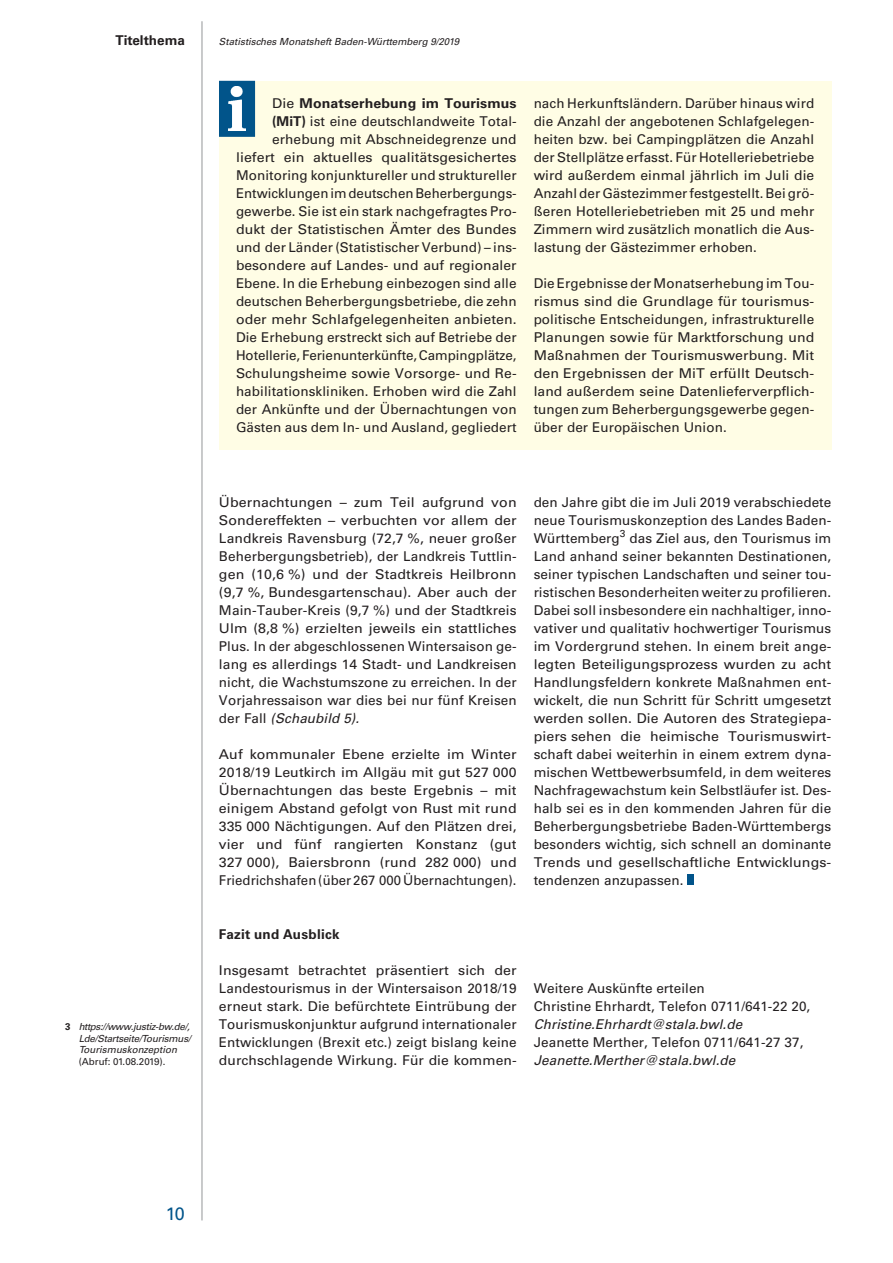
<style>
.page{position:relative;width:893px;height:1263px;background:#fff}
.page>*{position:absolute;margin:0;border:0;box-sizing:border-box;transform-origin:0 0}
.t1{font:18px "Univers";color:#01548a}
.t2{font:13.5px/18px "Univers";letter-spacing:.005em;color:#231f20;text-align:justify;scale:1.05 1}
.t3{font:13.5px/18px "Univers";letter-spacing:.005em;color:#231f20;text-align:justify}
.t4{font:italic 13.5px "Univers";letter-spacing:.005em;color:#231f20}
.t5{font:700 13.5px "Univers";letter-spacing:.01em;color:#231f20}
.t6{font:italic 9.75px/11.7px "Univers";color:#231f20;text-align:justify}
.t7{font:9.75px "Univers";color:#231f20}
.s1{font-weight:700}
.s2{font-weight:700;font-style:normal}
.s3{font-style:italic}
</style>
<div class="page">
<hr style="left:202px;top:21px;width:1px;height:1199px;background:#939598">
<div style="left:687px;top:875px;width:7px;height:10px;background:#01548a"></div>
<div style="left:219px;top:81px;width:612px;height:368px;background:#fffde5"></div>
<div style="left:219px;top:81px;width:36px;height:56px;background:#01548a"></div>
<img style="left:229px;top:86px;width:17px;height:44px">
<p class="t5" style="left:115px;top:32px;width:71px">Titelthema</p>
<p class="t6" style="left:219px;top:35px;width:242px">Statistisches Monatsheft Baden-Württemberg 9/2019</p>
<p class="t2" style="left:236px;top:94px;width:269px;text-align:right">Die <span class="s1">Monatserhebung im Tourismus (MiT)</span> ist eine deutschlandweite Total&shy;erhebung mit Abschneidegrenze und liefert ein aktuelles qualitätsgesichertes Monitoring konjunktureller und struktureller Entwicklungen im deutschen Beherbergungs&shy;gewerbe. Sie ist ein stark nachgefragtes Pro&shy;dukt der Statistischen Ämter des Bundes und der Länder (Statistischer Verbund) – ins&shy;besondere auf Landes- und auf regionaler Ebene. In die Erhebung einbezogen sind alle deutschen Beherbergungsbetriebe, die zehn oder mehr Schlafgelegenheiten anbieten.<br>Die Erhebung erstreckt sich auf Betriebe der Hotellerie, Ferienunterkünfte, Campingplätze, Schulungsheime sowie Vorsorge- und Re&shy;habilitationskliniken. Erhoben wird die Zahl der Ankünfte und der Übernachtungen von Gästen aus dem In- und Ausland, gegliedert</p>
<p class="t3" style="left:534px;top:94px;width:282px">nach Herkunftsländern. Darüber hinaus wird die Anzahl der angebotenen Schlafgelegen&shy;heiten bzw. bei Campingplätzen die Anzahl der Stellplätze erfasst. Für Hotelleriebetriebe wird außerdem einmal jährlich im Juli die Anzahl der Gästezimmer festgestellt. Bei grö&shy;ßeren Hotelleriebetrieben mit 25 und mehr Zimmern wird zusätzlich monatlich die Aus&shy;lastung der Gästezimmer erhoben.</p>
<p class="t3" style="left:534px;top:274px;width:282px">Die Ergebnisse der Monatserhebung im Tou&shy;rismus sind die Grundlage für tourismus&shy;politische Entscheidungen, infrastrukturelle Planungen sowie für Marktforschung und Maßnahmen der Tourismuswerbung. Mit den Ergebnissen der MiT erfüllt Deutsch&shy;land außerdem seine Datenlieferverpflich&shy;tungen zum Beherbergungsgewerbe gegen&shy;über der Europäischen Union.</p>
<p class="t6" style="left:79px;top:1020px;width:114px;text-indent:-14px"><span class="s2">3</span> https://www.justiz-bw.de/, Lde/Startseite/Tourismus/ Tourismuskonzeption</p>
<p class="t7" style="left:79px;top:1056px;width:88px">(Abruf: 01.08.2019).</p>
<p class="t2" style="left:219px;top:493px;width:285px">Übernachtungen – zum Teil aufgrund von Sondereffekten – verbuchten vor allem der Landkreis Ravensburg (72,7 %, neuer großer Beherbergungsbetrieb), der Landkreis Tuttlin&shy;gen (10,6 %) und der Stadtkreis Heilbronn (9,7 %, Bundesgartenschau). Aber auch der Main-Tauber-Kreis (9,7 %) und der Stadtkreis Ulm (8,8 %) erzielten jeweils ein stattliches Plus. In der abgeschlossenen Wintersaison ge&shy;lang es allerdings 14 Stadt- und Landkreisen nicht, die Wachstumszone zu erreichen. In der Vorjahressaison war dies bei nur fünf Kreisen der Fall <span class="s3">(Schaubild 5).</span></p>
<p class="t2" style="left:219px;top:745px;width:285px">Auf kommunaler Ebene erzielte im Winter 2018/19 Leutkirch im Allgäu mit gut 527 000<br>Übernachtungen das beste Ergebnis – mit einigem Abstand gefolgt von Rust mit rund 335 000 Nächtigungen. Auf den Plätzen drei, vier und fünf rangierten Konstanz (gut 327 000), Baiersbronn (rund 282 000) und Friedrichshafen (über 267 000 Übernachtungen).</p>
<p class="t5" style="left:219px;top:926px;width:122px">Fazit und Ausblick</p>
<p class="t2" style="left:219px;top:961px;width:285px">Insgesamt betrachtet präsentiert sich der Landestourismus in der Wintersaison 2018/19 erneut stark. Die befürchtete Eintrübung der Tourismuskonjunktur aufgrund internationaler Entwicklungen (Brexit etc.) zeigt bislang keine durchschlagende Wirkung. Für die kommen-</p>
<p class="t3" style="left:534px;top:493px;width:299px">den Jahre gibt die im Juli 2019 verabschiedete neue Tourismuskonzeption des Landes Baden-Württemberg<sup>3</sup> das Ziel aus, den Tourismus im Land anhand seiner bekannten Destinationen, seiner typischen Landschaften und seiner tou&shy;ristischen Besonderheiten weiter zu profilieren.<br>Dabei soll insbesondere ein nachhaltiger, inno&shy;vativer und qualitativ hochwertiger Tourismus im Vordergrund stehen. In einem breit ange&shy;legten Beteiligungsprozess wurden zu acht Handlungsfeldern konkrete Maßnahmen ent&shy;wickelt, die nun Schritt für Schritt umgesetzt werden sollen. Die Autoren des Strategiepa&shy;piers sehen die heimische Tourismuswirt&shy;schaft dabei weiterhin in einem extrem dyna&shy;mischen Wettbewerbsumfeld, in dem weiteres Nachfragewachstum kein Selbstläufer ist. Des&shy;halb sei es in den kommenden Jahren für die Beherbergungsbetriebe Baden-Württembergs besonders wichtig, sich schnell an dominante Trends und gesellschaftliche Entwicklungs&shy;tendenzen anzupassen.</p>
<p class="t3" style="left:534px;top:979px;width:278px">Weitere Auskünfte erteilen<br>Christine Ehrhardt, Telefon 0711/641-22 20,</p>
<p class="t4" style="left:534px;top:1016px;width:210px">Christine.Ehrhardt@stala.bwl.de</p>
<p class="t3" style="left:534px;top:1033px;width:271px">Jeanette Merther, Telefon 0711/641-27 37,</p>
<p class="t4" style="left:534px;top:1052px;width:203px">Jeanette.Merther@stala.bwl.de</p>
<h1 class="t1" style="left:166px;top:1203px;width:21px">10</h1>
</div>
